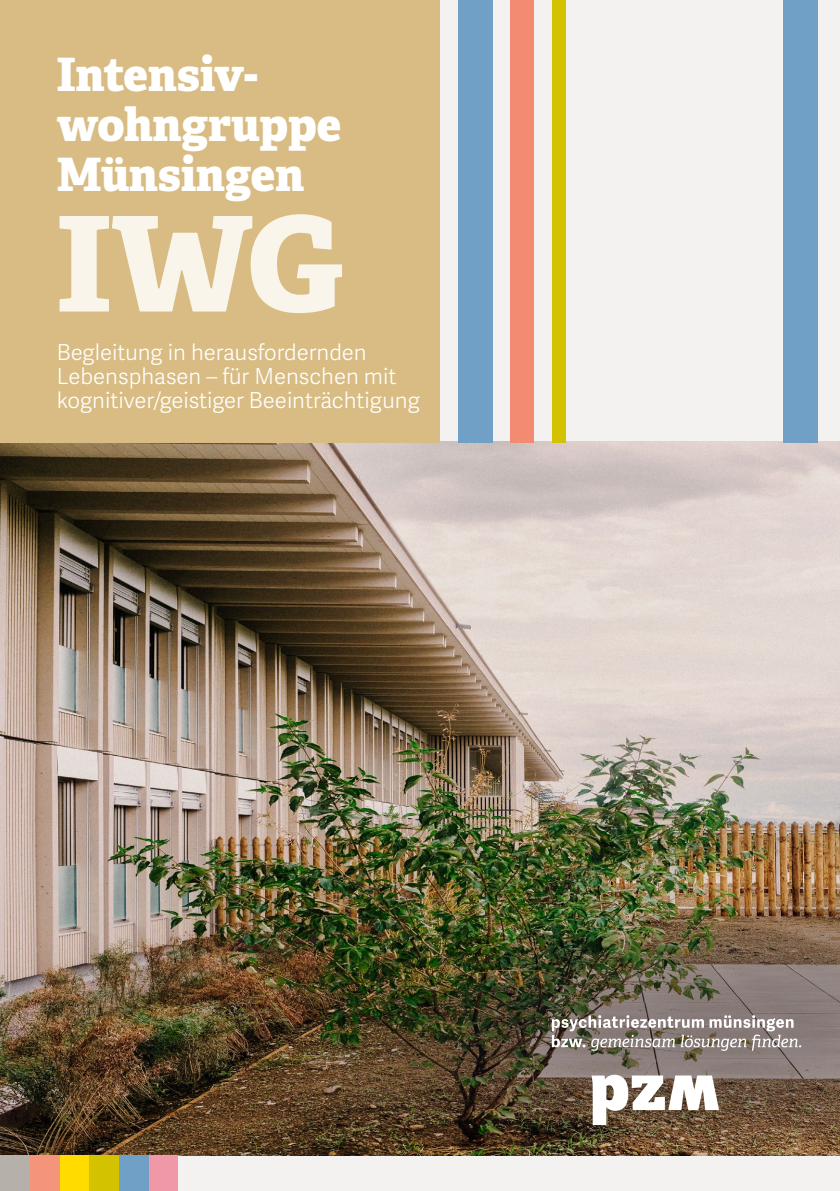
<style>
.page{position:relative;width:840px;height:1191px;background:#fff}
.page>*{position:absolute;margin:0;border:0;box-sizing:border-box;transform-origin:0 0}
.t1{font:800 132px "Adelle";color:#f9f5ea}
.t2{font:800 46px/50px "Adelle";color:#fff}
.t3{font:22px/24px "Adelle Sans Lt";color:#fff}
</style>
<div class="page">
<div style="left:0;top:0;width:839px;height:1191px;background:#f3f2f1"></div>
<img style="left:0;top:442px;width:839px;height:713px">
<div style="left:0;top:0;width:439px;height:442px;background:#d8bc83"></div>
<div style="left:457px;top:0;width:35px;height:442px;background:#71a0c7"></div>
<div style="left:510px;top:0;width:23px;height:442px;background:#f28b71"></div>
<div style="left:551px;top:0;width:14px;height:442px;background:#d3c200"></div>
<div style="left:148px;top:1155px;width:30px;height:36px;background:#f198a8"></div>
<div style="left:119px;top:1155px;width:29px;height:36px;background:#71a0c7"></div>
<div style="left:89px;top:1155px;width:30px;height:36px;background:#d3c200"></div>
<div style="left:59px;top:1155px;width:30px;height:36px;background:#ffdb00"></div>
<div style="left:30px;top:1155px;width:29px;height:36px;background:#f3947b"></div>
<div style="left:0;top:1155px;width:30px;height:36px;background:#b6b0ab"></div>
<div style="left:782px;top:0;width:35px;height:442px;background:#71a0c7"></div>
<img style="left:118px;top:883px;width:721px;height:263px">
<svg style="left:551px;top:1015px;width:249px;height:35px"></svg>
<svg style="left:591px;top:1074px;width:127px;height:50px"></svg>
<h2 class="t2" style="left:57px;top:50px;width:286px">Intensiv&shy;wohngruppe<br>Münsingen</h2>
<h1 class="t1" style="left:57px;top:179px;width:288px">IWG</h1>
<p class="t3" style="left:57px;top:339px;width:364px">Begleitung in herausfordernden<br>Lebensphasen – für Menschen mit kognitiver/geistiger Beeinträchtigung</p>
</div>
